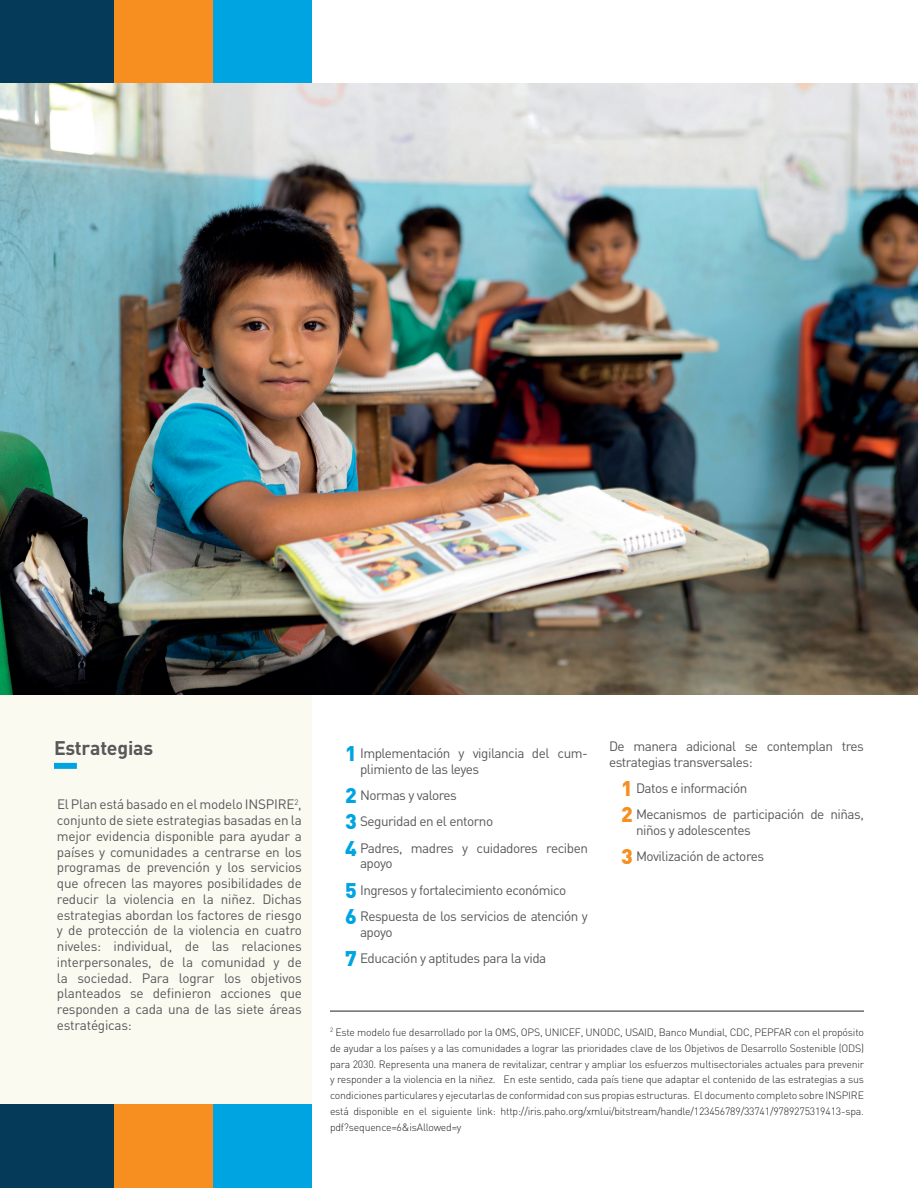
<style>
.page{position:relative;width:918px;height:1188px;background:#fff}
.page>*{position:absolute;margin:0;border:0;box-sizing:border-box;transform-origin:0 0}
.t1{font:700 19.5px "DIN Pro";letter-spacing:-.01em;color:#57585a}
.t2{font:13.5px/15.8px "DIN Pro";letter-spacing:-.035em;color:#57585a}
.t3{font:300 10.5px/15.9px "DIN Pro";letter-spacing:-.02em;color:#231f20;text-align:justify}
.s1{font-family:"DIN";font-weight:900;font-size:21px;color:#00a4e1}
.s2{font-family:"DIN";font-weight:900;font-size:21px;color:#f68f20}
</style>
<div class="page">
<div style="left:1px;top:64px;width:311px;height:1086px;background:#fbfaf0"></div>
<div style="left:213px;top:0;width:99px;height:83px;background:#00a4e1"></div>
<div style="left:114px;top:0;width:99px;height:83px;background:#f68f20"></div>
<div style="left:1px;top:0;width:113px;height:83px;background:#063a59"></div>
<div style="left:213px;top:1105px;width:99px;height:83px;background:#00a4e1"></div>
<div style="left:114px;top:1105px;width:99px;height:83px;background:#f68f20"></div>
<div style="left:1px;top:1105px;width:113px;height:83px;background:#063a59"></div>
<img style="left:1px;top:83px;width:917px;height:611px">
<div style="left:54px;top:763px;width:23px;height:6px;background:#00a4e1"></div>
<hr style="left:330px;top:1011px;width:534px;height:1px;background:#231f20">
<h1 class="t1" style="left:54px;top:735px;width:101px">Estrategias</h1>
<p class="t2" style="left:57px;top:796px;width:246px;text-align:justify">El Plan está basado en el modelo INSPIRE<sup>2</sup>, conjunto de siete estrategias basadas en la mejor evidencia disponible para ayudar a países y comunidades a centrarse en los programas de prevención y los servicios que ofrecen las mayores posibilidades de reducir la violencia en la niñez. Dichas estrategias abordan los factores de riesgo y de protección de la violencia en cuatro niveles: individual, de las relaciones interpersonales, de la comunidad y de la sociedad. Para lograr los objetivos planteados se definieron acciones que responden a cada una de las siete áreas estratégicas:</p>
<p class="t2" style="left:360px;top:745px;width:230px;text-indent:-15px"><span class="s1">1</span> Implementación y vigilancia del cum&shy;plimiento de las leyes</p>
<p class="t2" style="left:345px;top:782px;width:245px;line-height:26.2px"><span class="s1">2</span> Normas y valores<br><span class="s1">3</span> Seguridad en el entorno<br><span class="s1">4</span> Padres, madres y cuidadores reciben</p>
<p class="t2" style="left:345px;top:850px;width:244px;line-height:26.2px;text-indent:15px">apoyo<br><span class="s1">5</span> Ingresos y fortalecimiento económico<br><span class="s1">6</span> Respuesta de los servicios de atención y</p>
<p class="t2" style="left:345px;top:918px;width:203px;line-height:26.2px;text-indent:15px">apoyo<br><span class="s1">7</span> Educación y aptitudes para la vida</p>
<p class="t2" style="left:609px;top:737px;width:257px">De manera adicional se contemplan tres estrategias transversales:</p>
<p class="t2" style="left:621px;top:774px;width:245px;line-height:26.2px"><span class="s2">1</span> Datos e información<br><span class="s2">2</span> Mecanismos de participación de niñas,</p>
<p class="t2" style="left:621px;top:816px;width:145px;line-height:26.2px;text-align:center">niños y adolescentes<br><span class="s2">3</span> Movilización de actores</p>
<p class="t3" style="left:330px;top:1024px;width:536px"><sup>2</sup> Este modelo fue desarrollado por la OMS, OPS, UNICEF, UNODC, USAID, Banco Mundial, CDC, PEPFAR con el propósito de ayudar a los países y a las comunidades a lograr las prioridades clave de los Objetivos de Desarrollo Sostenible (ODS) para 2030. Representa una manera de revitalizar, centrar y ampliar los esfuerzos multisectoriales actuales para prevenir y responder a la violencia en la niñez. En este sentido, cada país tiene que adaptar el contenido de las estrategias a sus condiciones particulares y ejecutarlas de conformidad con sus propias estructuras. El documento completo sobre INSPIRE está disponible en el siguiente link: http://iris.paho.org/xmlui/bitstream/handle/123456789/33741/9789275319413-spa. pdf?sequence=6&amp;isAllowed=y</p>
</div>
